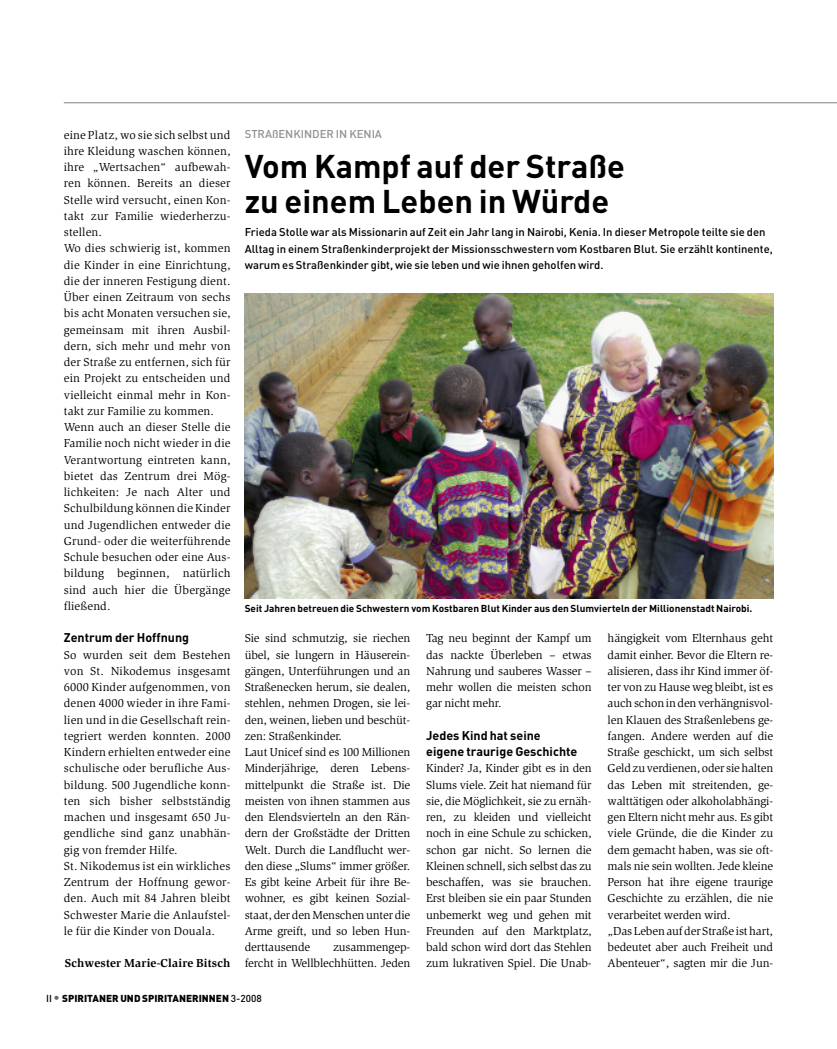
<style>
.page{position:relative;width:837px;height:1049px;background:#fff}
.page>*{position:absolute;margin:0;border:0;box-sizing:border-box;transform-origin:0 0}
.t1{font:700 32.5px/35px "DIN Pro";color:#000}
.t2{font:700 12.5px/16.2px "DIN Pro";color:#000}
.t3{font:11.88px/16.2px "Slimbach Std";letter-spacing:-.01em;color:#000}
.t4{font:11.88px/16.2px "Slimbach Std";letter-spacing:.015em;color:#000}
.t5{font:700 11.88px "Slimbach Std";letter-spacing:.015em;color:#000}
.t6{font:500 11.25px/16.2px "DIN Pro";color:#000}
.t7{font:500 11.25px "DIN Pro";color:#909090}
.t8{font:700 10px "DIN Pro";color:#000}
.t9{font:900 10px "DIN Pro";color:#000}
.s1{font-weight:500}
.s2{font-weight:500;font-size:12.5px;color:#666}
</style>
<div class="page">
<hr style="left:64px;top:102px;width:772px;height:1px;background:#808080">
<img style="left:244px;top:294px;width:528px;height:304px">
<p class="t4" style="left:64px;top:127px;width:168px">eine Platz, wo sie sich selbst und ihre Kleidung waschen können, ihre „Wertsachen“ aufbewah&shy;ren können. Bereits an dieser<br>Stelle wird versucht, einen Kon&shy;takt zur Familie wiederherzu&shy;stellen.<br>Wo dies schwierig ist, kommen die Kinder in eine Einrichtung, die der inneren Festigung dient.<br>Über einen Zeitraum von sechs bis acht Monaten versuchen sie, gemeinsam mit ihren Ausbil&shy;dern, sich mehr und mehr von der Straße zu entfernen, sich für ein Projekt zu entscheiden und vielleicht einmal mehr in Kon&shy;takt zur Familie zu kommen.<br>Wenn auch an dieser Stelle die<br>Familie noch nicht wieder in die<br>Verantwortung eintreten kann, bietet das Zentrum drei Mög&shy;lichkeiten: Je nach Alter und<br>Schulbildung können die Kinder und Jugendlichen entweder die<br>Grund- oder die weiterführende<br>Schule besuchen oder eine Aus&shy;bildung beginnen, natürlich sind auch hier die Übergänge fließend.</p>
<p class="t2" style="left:64px;top:629px;width:127px">Zentrum der Hoffnung</p>
<p class="t4" style="left:64px;top:647px;width:168px">So wurden seit dem Bestehen von St. Nikodemus insgesamt<br>6000 Kinder aufgenommen, von denen 4000 wieder in ihre Fami&shy;lien und in die Gesellschaft rein&shy;tegriert werden konnten. 2000<br>Kindern erhielten entweder eine schulische oder berufliche Aus&shy;bildung. 500 Jugendliche konn&shy;ten sich bisher selbstständig machen und insgesamt 650 Ju&shy;gendliche sind ganz unabhän&shy;gig von fremder Hilfe.<br>St. Nikodemus ist ein wirkliches<br>Zentrum der Hoffnung gewor&shy;den. Auch mit 84 Jahren bleibt<br>Schwester Marie die Anlaufstel&shy;le für die Kinder von Douala.</p>
<p class="t5" style="left:65px;top:959px;width:167px">Schwester Marie-Claire Bitsch</p>
<p class="t7" style="left:244px;top:127px;width:139px">STRAßENKINDER IN KENIA</p>
<h1 class="t1" style="left:244px;top:148px;width:381px">Vom Kampf auf der Straße zu einem Leben in Würde</h1>
<p class="t6" style="left:244px;top:224px;width:529px">Frieda Stolle war als Missionarin auf Zeit ein Jahr lang in Nairobi, Kenia. In dieser Metropole teilte sie den<br>Alltag in einem Straßenkinderprojekt der Missionsschwestern vom Kostbaren Blut. Sie erzählt kontinente, warum es Straßenkinder gibt, wie sie leben und wie ihnen geholfen wird.</p>
<p class="t8" style="left:244px;top:603px;width:509px">Seit Jahren betreuen die Schwestern vom Kostbaren Blut Kinder aus den Slumvierteln der Millionenstadt Nairobi.</p>
<p class="t3" style="left:244px;top:631px;width:167px">Sie sind schmutzig, sie riechen übel, sie lungern in Häuserein&shy;gängen, Unterführungen und an<br>Straßenecken herum, sie dealen, stehlen, nehmen Drogen, sie lei&shy;den, weinen, lieben und beschüt&shy;zen: Straßenkinder.<br>Laut Unicef sind es 100 Millionen<br>Minderjährige, deren Lebens&shy;mittelpunkt die Straße ist. Die meisten von ihnen stammen aus den Elendsvierteln an den Rän&shy;dern der Großstädte der Dritten<br>Welt. Durch die Landflucht wer&shy;den diese „Slums“ immer größer.<br>Es gibt keine Arbeit für ihre Be&shy;wohner, es gibt keinen Sozial&shy;staat, der denMenschenunter die<br>Arme greift, und so leben Hun&shy;derttausende</p>
<p class="t3" style="left:244px;top:940px;width:167px;text-align:right">zusammengep-<br>fercht in Wellblechhütten. Jeden</p>
<p class="t3" style="left:426px;top:631px;width:167px;text-align:justify">Tag neu beginnt der Kampf um das nackte Überleben – etwas Nahrung und sauberes Wasser – mehr wollen die meisten schon gar nicht mehr.</p>
<p class="t2" style="left:426px;top:727px;width:153px">Jedes Kind hat seine eigene traurige Geschichte</p>
<p class="t3" style="left:426px;top:761px;width:167px;text-align:justify">Kinder? Ja, Kinder gibt es in den Slums viele. Zeit hat niemand für sie, die Möglichkeit, sie zu ernäh&shy;ren, zu kleiden und vielleicht noch in eine Schule zu schicken, schon gar nicht. So lernen die Kleinen schnell, sich selbst das zu beschaffen, was sie brauchen.<br>Erst bleiben sie ein paar Stunden unbemerkt weg und gehen mit Freunden auf den Marktplatz, bald schon wird dort das Stehlen zum lukrativen Spiel. Die Unab-</p>
<p class="t3" style="left:607px;top:631px;width:167px">hängigkeit vom Elternhaus geht damit einher. Bevor die Eltern re&shy;alisieren, dass ihr Kind immer öf&shy;ter von zu Hause weg bleibt, ist es auch schon in den verhängnisvol&shy;len Klauen des Straßenlebens ge&shy;fangen. Andere werden auf die<br>Straße geschickt, um sich selbst<br>Geldzuverdienen,oder siehalten das Leben mit streitenden, ge&shy;walttätigen oder alkoholabhängi&shy;gen Eltern nicht mehr aus. Es gibt viele Gründe, die die Kinder zu dem gemacht haben, was sie oft&shy;mals nie sein wollten. Jede kleine<br>Person hat ihre eigene traurige<br>Geschichte zu erzählen, die nie verarbeitet werden wird. „DasLebenaufder Straße isthart, bedeutet aber auch Freiheit und<br>Abenteuer“, sagten mir die Jun-</p>
<p class="t9" style="left:46px;top:992px;width:217px"><span class="s1">II</span> <span class="s2">•</span> SPIRITANER UND SPIRITANERINNEN <span class="s1">3-2008</span></p>
</div>
